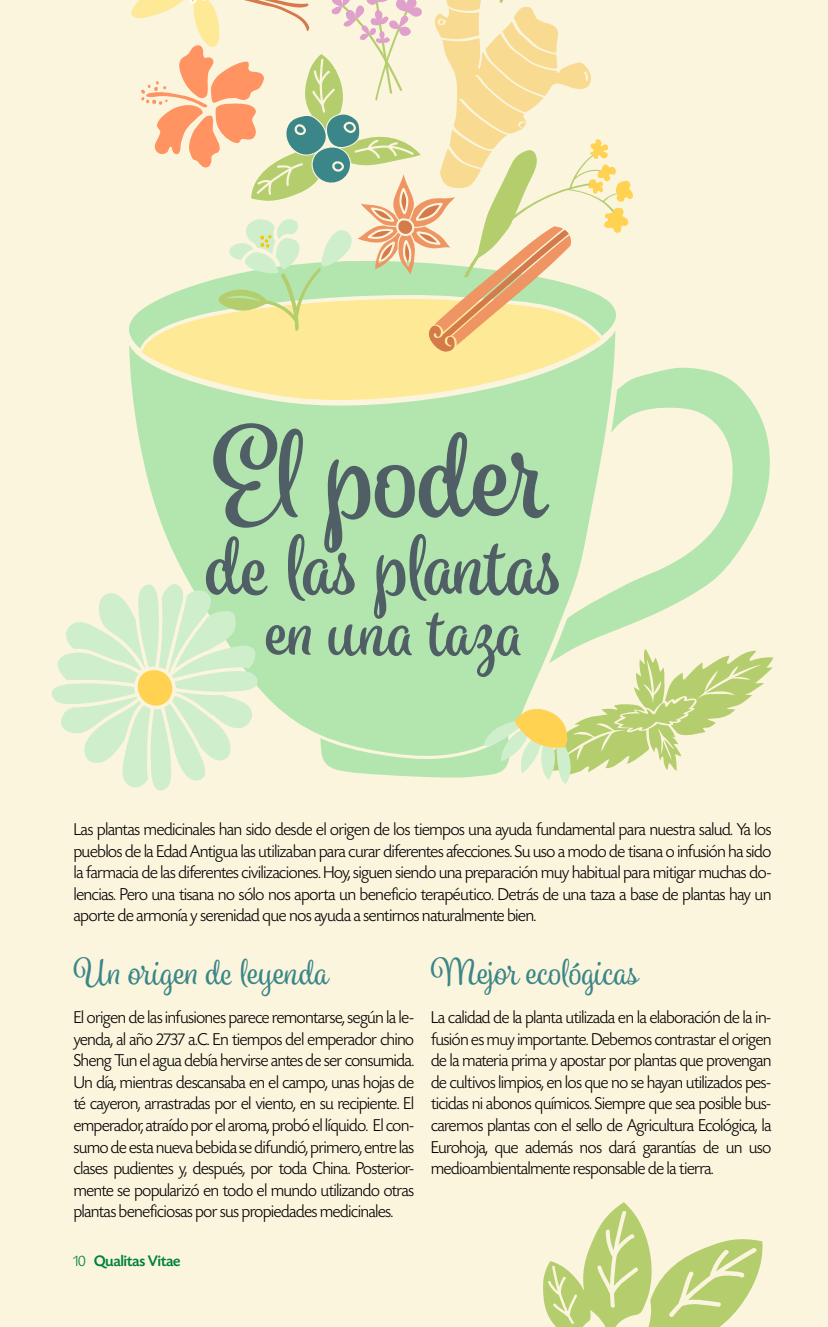
<style>
.page{position:relative;width:828px;height:1327px;background:#fcf5de}
.page>*{position:absolute;margin:0;border:0;box-sizing:border-box;transform-origin:0 0}
.t1{font:700 122.8px "Spumante";color:#505e65}
.t2{font:700 84px "Spumante";color:#505e65}
.t3{font:700 70.6px "Spumante";color:#505e65}
.t4{font:36px "Spumante";color:#3b8688}
.t5{font:300 18px/21.6px "Today SHOP";letter-spacing:-.01em;color:#000;text-align:justify}
.t6{font:500 16px "Today SHOP";color:#008237}
.s1{font-weight:300}
</style>
<div class="page">
<svg style="left:615px;top:367px;width:155px;height:264px"></svg>
<svg style="left:129px;top:352px;width:486px;height:383px;background:#c1e7b1"></svg>
<svg style="left:129px;top:0;width:504px;height:352px"></svg>
<svg style="left:52px;top:578px;width:208px;height:213px"></svg>
<svg style="left:320px;top:649px;width:453px;height:135px"></svg>
<svg style="left:543px;top:1202px;width:220px;height:125px"></svg>
<h1 class="t1" style="left:214px;top:401px;width:340px">El poder</h1>
<h2 class="t2" style="left:207px;top:515px;width:359px">de las plantas</h2>
<h3 class="t3" style="left:266px;top:589px;width:260px">en una taza</h3>
<p class="t5" style="left:74px;top:819px;width:699px">Las plantas medicinales han sido desde el origen de los tiempos una ayuda fundamental para nuestra salud. Ya los pueblos de la Edad Antigua las utilizaban para curar diferentes afecciones. Su uso a modo de tisana o infusión ha sido la farmacia de las diferentes civilizaciones. Hoy, siguen siendo una preparación muy habitual para mitigar muchas do&shy;lencias. Pero una tisana no sólo nos aporta un beneficio terapéutico. Detrás de una taza a base de plantas hay un aporte de armonía y serenidad que nos ayuda a sentirnos naturalmente bien.</p>
<h3 class="t4" style="left:431px;top:951px;width:209px">Mejor ecológicas</h3>
<p class="t5" style="left:431px;top:1007px;width:342px">La calidad de la planta utilizada en la elaboración de la in&shy;fusión es muy importante. Debemos contrastar el origen de la materia prima y apostar por plantas que provengan de cultivos limpios, en los que no se hayan utilizados pes&shy;ticidas ni abonos químicos. Siempre que sea posible bus&shy;caremos plantas con el sello de Agricultura Ecológica, la Eurohoja, que además nos dará garantías de un uso medioambientalmente responsable de la tierra.</p>
<h3 class="t4" style="left:74px;top:951px;width:257px">Un origen de leyenda</h3>
<p class="t5" style="left:74px;top:1007px;width:342px">El origen de las infusiones parece remontarse, según la le&shy;yenda, al año 2737 a.C. En tiempos del emperador chino Sheng Tun el agua debía hervirse antes de ser consumida.<br>Un día, mientras descansaba en el campo, unas hojas de té cayeron, arrastradas por el viento, en su recipiente. El emperador, atraído por el aroma, probó el líquido. El con&shy;sumo de esta nueva bebida se difundió, primero, entre las clases pudientes y, después, por toda China. Posterior&shy;mente se popularizó en todo el mundo utilizando otras plantas beneficiosas por sus propiedades medicinales.</p>
<p class="t6" style="left:73px;top:1252px;width:109px"><span class="s1">10</span> Qualitas Vitae</p>
</div>
